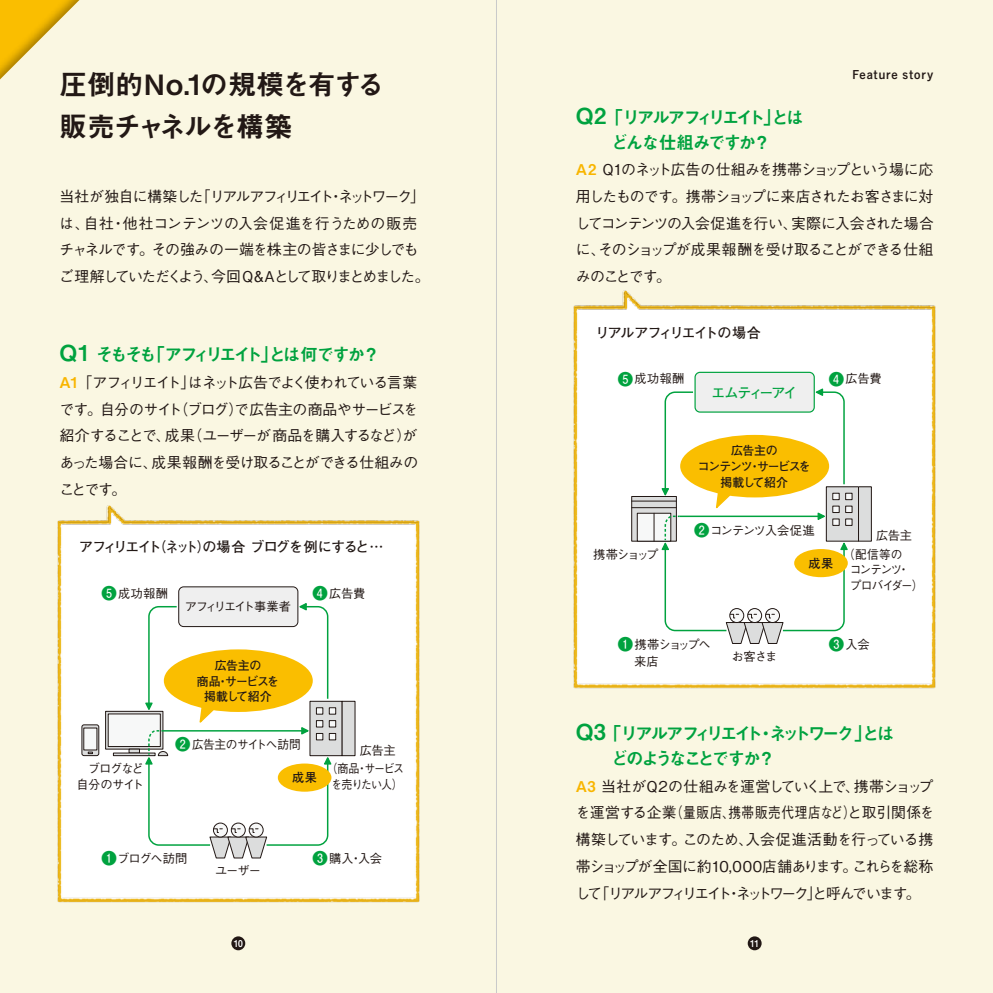
<style>
.page{position:relative;width:993px;height:993px;background:#fff}
.page>*{position:absolute;margin:0;border:0;box-sizing:border-box;transform-origin:0 0}
.t1{font:28px/42px "Midashi Go Pr 5 MB31";letter-spacing:-.06em;color:#221815}
.t2{font:17.5px/25px "Midashi Go Pr 5 MB31";letter-spacing:-.16em;color:#00a23f}
.t3{font:17.5px "Midashi Go Pr 5 MB31";letter-spacing:-.18em;color:#00a23f}
.t4{font:500 14.88px/26.8px "Gothic BBB Pr 5";letter-spacing:-.075em;color:#221815;text-align:justify}
.t5{font:700 14px "Futo Go B101 Pr 5";letter-spacing:-.11em;color:#221815}
.t6{font:700 14px "Futo Go B101 Pr 5";letter-spacing:-.155em;color:#00a23f}
.t7{font:500 12.25px "Gothic BBB Pr 5";letter-spacing:-.06em;color:#221815}
.t8{font:700 12.25px/15.8px "Futo Go B101 Pr 5";letter-spacing:-.09em;color:#221815;text-align:center}
.t9{font:500 12.25px/15.8px "Gothic BBB Pr 5";letter-spacing:-.08em;color:#221815;scale:.95 1}
.t10{font:700 12.25px/15.8px "Futo Go B101 Pr 5";letter-spacing:-.035em;color:#221815;text-align:center}
.t11{font:500 12.25px/15.8px "Gothic BBB Pr 5";letter-spacing:-.1em;color:#221815;text-align:center;scale:.9 1}
.t12{font:500 12.25px/15.8px "Gothic BBB Pr 5";letter-spacing:-.09em;color:#221815;text-align:right}
.t13{font:500 12.25px "Gothic BBB Pr 5";letter-spacing:-.035em;color:#221815;scale:.95 1}
.t14{font:500 12.25px "Gothic BBB Pr 5";letter-spacing:-.155em;color:#221815}
.t15{font:500 12.25px "Gothic BBB Pr 5";letter-spacing:-.115em;color:#221815}
.t16{font:700 12.25px "Futo Go B101 Pr 5";letter-spacing:-.055em;color:#221815}
.t17{font:11.55px "Koburina Go Std N W6";letter-spacing:.07em;color:#221815}
.t18{font:9.45px "Midashi Go Pr 5 MB31";color:#fff;scale:.9 1}
.s1{font-size:21.88px}
.s2{font-family:"Midashi Go Pr 5 MB31";font-weight:400;color:#f8b500}
.s3{font-family:"Futo Go B101 Pr 5";font-weight:700;font-size:15.4px;color:#00a23f}
</style>
<div class="page">
<div style="left:0;top:0;width:992px;height:992px;background:#faf7e2"></div>
<svg style="left:0;top:0;width:79px;height:79px"></svg>
<img style="left:57px;top:505px;width:363px;height:446px">
<img style="left:573px;top:290px;width:363px;height:399px">
<svg style="left:82px;top:724px;width:17px;height:31px"></svg>
<div style="left:81px;top:724px;width:18px;height:31px;border:1px solid #221815;border-radius:2px"></div>
<div style="left:84px;top:727px;width:13px;height:22px;background:#f7f8f8"></div>
<div style="left:179px;top:586px;width:119px;height:40px;background:#efefef;border-radius:5px"></div>
<div style="left:178px;top:586px;width:120px;height:41px;border:1px solid #221815;border-radius:5px"></div>
<svg style="left:107px;top:712px;width:37px;height:35px"></svg>
<div style="left:105px;top:710px;width:58px;height:39px;border:1px solid #221815"></div>
<svg style="left:129px;top:748px;width:10px;height:4px"></svg>
<div style="left:108px;top:713px;width:52px;height:33px;background:#f7f8f8"></div>
<div style="left:310px;top:701px;width:32px;height:54px;background:#dcdddd"></div>
<div style="left:342px;top:701px;width:13px;height:54px;background:#dcdddd"></div>
<div style="left:329px;top:707px;width:7px;height:7px;border:1px solid #221815"></div>
<div style="left:329px;top:719px;width:7px;height:8px;border:1px solid #221815"></div>
<div style="left:329px;top:732px;width:7px;height:8px;border:1px solid #221815"></div>
<svg style="left:144px;top:601px;width:191px;height:257px"></svg>
<div style="left:631px;top:496px;width:45px;height:45px;background:#dcdddd;border:1px solid #221815"></div>
<div style="left:636px;top:512px;width:35px;height:29px;background:#f7f8f8;border:1px solid #221815"></div>
<svg style="left:653px;top:513px;width:1px;height:28px"></svg>
<hr style="left:631px;top:507px;width:45px;height:1px;background:#221815">
<hr style="left:631px;top:500px;width:45px;height:1px;background:#221815">
<div style="left:694px;top:372px;width:120px;height:40px;background:#efefef;border-radius:5px"></div>
<div style="left:694px;top:371px;width:120px;height:41px;border:1px solid #00a23f;border-radius:5px"></div>
<div style="left:826px;top:486px;width:32px;height:55px;background:#dcdddd"></div>
<div style="left:858px;top:486px;width:13px;height:55px;background:#dcdddd"></div>
<div style="left:857px;top:486px;width:14px;height:55px;border:1px solid #221815"></div>
<div style="left:844px;top:492px;width:8px;height:8px;border:1px solid #221815"></div>
<div style="left:844px;top:505px;width:8px;height:8px;border:1px solid #221815"></div>
<svg style="left:660px;top:387px;width:191px;height:257px"></svg>
<div style="left:747px;top:936px;width:14px;height:13px;background:#221815;border-radius:50%"></div>
<div style="left:231px;top:936px;width:14px;height:13px;background:#221815;border-radius:50%"></div>
<hr style="left:496px;top:0;width:1px;height:992px;background:#c9caca">
<h1 class="t1" style="left:59px;top:61px;width:327px">圧倒的No.1の規模を有する販売チャネルを構築</h1>
<p class="t17" style="left:852px;top:66px;width:82px">Feature story</p>
<p class="t2" style="left:575px;top:103px;width:229px"><span class="s1">Q2</span>「リアルアフィリエイト」とは　　どんな仕組みですか？</p>
<p class="t4" style="left:575px;top:154px;width:360px"><span class="s2">A2</span> Q1のネット広告の仕組みを携帯ショップという場に応用したものです。携帯ショップに来店されたお客さまに対してコンテンツの入会促進を行い、実際に入会された場合に、そのショップが成果報酬を受け取ることができる仕組みのことです。</p>
<p class="t4" style="left:59px;top:181px;width:372px;text-align:left">当社が独自に構築した「リアルアフィリエイト・ネットワーク」は、自社・他社コンテンツの入会促進を行うための販売チャネルです。その強みの一端を株主の皆さまに少しでもご理解していただくよう、今回 Q&amp;Aとして取りまとめました。</p>
<p class="t3" style="left:59px;top:341px;width:322px"><span class="s1">Q1</span> そもそも「アフィリエイト」とは何ですか？</p>
<p class="t4" style="left:59px;top:367px;width:360px"><span class="s2">A1</span>「アフィリエイト」はネット広告でよく使われている言葉です。自分のサイト（ブログ）で広告主の商品やサービスを紹介することで、成果（ユーザーが商品を購入するなど）があった場合に、成果報酬を受け取ることができる仕組みのことです。</p>
<p class="t5" style="left:79px;top:535px;width:305px">アフィリエイト（ネット）の場合 ブログを例にすると…</p>
<p class="t7" style="left:101px;top:583px;width:68px"><span class="s3">❺</span>成功報酬</p>
<p class="t7" style="left:312px;top:583px;width:55px"><span class="s3">❹</span>広告費</p>
<p class="t14" style="left:185px;top:596px;width:108px">アフィリエイト事業者</p>
<p class="t10" style="left:197px;top:656px;width:84px">広告主の<br>商品・サービスを掲載して紹介</p>
<p class="t13" style="left:175px;top:734px;width:134px"><span class="s3">❷</span>広告主のサイトへ訪問</p>
<p class="t7" style="left:359px;top:740px;width:37px">広告主</p>
<p class="t12" style="left:76px;top:759px;width:69px">ブログなど自分のサイト</p>
<p class="t11" style="left:326px;top:759px;width:88px">（商品・サービスを売りたい人）</p>
<p class="t16" style="left:292px;top:767px;width:26px">成果</p>
<p class="t7" style="left:101px;top:848px;width:87px"><span class="s3">❶</span>ブログへ訪問</p>
<p class="t7" style="left:312px;top:848px;width:71px"><span class="s3">❸</span>購入・入会</p>
<p class="t7" style="left:215px;top:860px;width:47px">ユーザー</p>
<p class="t5" style="left:595px;top:321px;width:167px">リアルアフィリエイトの場合</p>
<p class="t7" style="left:617px;top:369px;width:68px"><span class="s3">❺</span>成功報酬</p>
<p class="t7" style="left:828px;top:369px;width:55px"><span class="s3">❹</span>広告費</p>
<p class="t6" style="left:711px;top:381px;width:87px">エムティーアイ</p>
<p class="t8" style="left:697px;top:442px;width:114px">広告主の<br>コンテンツ・サービスを掲載して紹介</p>
<p class="t7" style="left:693px;top:520px;width:122px"><span class="s3">❷</span>コンテンツ入会促進</p>
<p class="t7" style="left:875px;top:525px;width:37px">広告主</p>
<p class="t7" style="left:593px;top:544px;width:67px">携帯ショップ</p>
<p class="t9" style="left:849px;top:545px;width:79px;text-indent:-6px">（配信等の<br>コンテンツ・プロバイダー）</p>
<p class="t16" style="left:808px;top:553px;width:26px">成果</p>
<p class="t15" style="left:617px;top:634px;width:94px"><span class="s3">❶</span>携帯ショップへ</p>
<p class="t7" style="left:828px;top:634px;width:42px"><span class="s3">❸</span>入会</p>
<p class="t7" style="left:617px;top:651px;width:42px">　 来店</p>
<p class="t7" style="left:731px;top:646px;width:47px">お客さま</p>
<p class="t2" style="left:575px;top:719px;width:320px"><span class="s1">Q3</span> 「リアルアフィリエイト・ネットワーク」とは　　どのようなことですか？</p>
<p class="t4" style="left:575px;top:771px;width:360px"><span class="s2">A3</span> 当社がQ2の仕組みを運営していく上で、携帯ショップを運営する企業（量販店、携帯販売代理店など）と取引関係を構築しています。このため、入会促進活動を行っている携帯ショップが全国に約10,000店舗あります。これらを総称して「リアルアフィリエイト・ネットワーク」と呼んでいます。</p>
<p class="t18" style="left:233px;top:935px;width:12px">10</p>
<p class="t18" style="left:749px;top:935px;width:12px">11</p>
</div>
